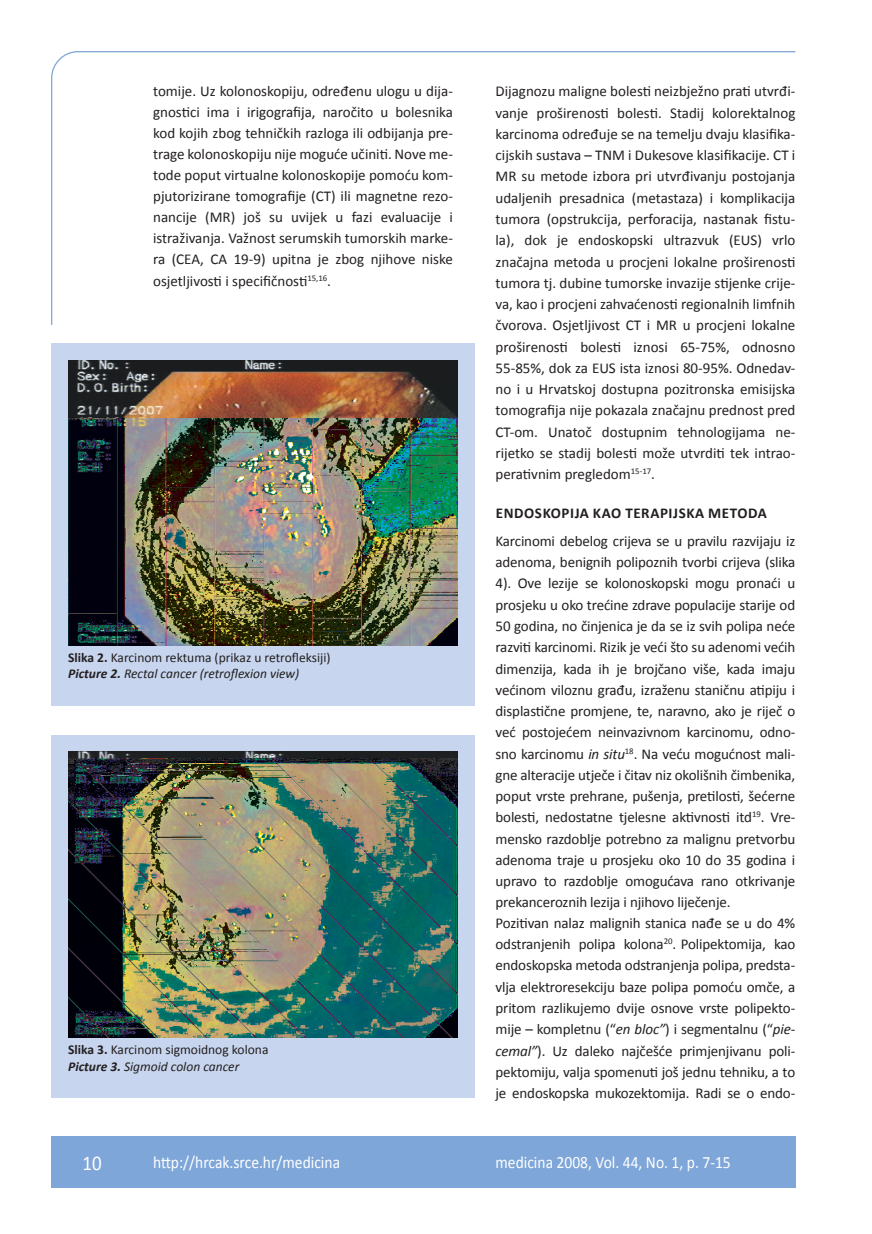
<style>
.page{position:relative;width:872px;height:1234px;background:#fff}
.page>*{position:absolute;margin:0;border:0;box-sizing:border-box;transform-origin:0 0}
.t1{font:21px "Calibri";color:#fff;scale:.9 1}
.t2{font:17.25px "Calibri";color:#fff;scale:.9 1}
.t3{font:15px/21.1px "Calibri";letter-spacing:-.01em;color:#231f20;text-align:justify}
.t4{font:700 15px "Calibri";letter-spacing:.04em;color:#231f20}
.t5{font:13.5px/16.5px "Calibri";color:#231f20}
.s1{font-style:italic}
.s2{font-weight:700}
.s3{font-weight:700;font-style:italic}
</style>
<div class="page">
<div style="left:51px;top:343px;width:424px;height:363px;background:#c7d5ee"></div>
<img style="left:68px;top:360px;width:389px;height:285px">
<div style="left:51px;top:734px;width:424px;height:363px;background:#c7d5ee"></div>
<img style="left:69px;top:751px;width:389px;height:286px">
<svg style="left:51px;top:51px;width:745px;height:274px"></svg>
<div style="left:51px;top:1135px;width:744px;height:51px;background:#7ea6d8"></div>
<p class="t3" style="left:153px;top:80px;width:301px">tomije. Uz kolonoskopiju, određenu ulogu u dija&shy;gnostici ima i irigografija, naročito u bolesnika kod kojih zbog tehničkih razloga ili odbijanja pre&shy;trage kolonoskopiju nije moguće učiniti. Nove me&shy;tode poput virtualne kolonoskopije pomoću kom&shy;pjutorizirane tomografije (CT) ili magnetne rezo&shy;nancije (MR) još su uvijek u fazi evaluacije i istraživanja. Važnost serumskih tumorskih marke&shy;ra (CEA, CA 19-9) upitna je zbog njihove niske osjetlji-vosti i specifičnosti<sup>15,16</sup>.</p>
<p class="t3" style="left:495px;top:80px;width:301px">Dijagnozu maligne bolesti neizbježno prati utvrđi&shy;vanje proširenosti bolesti. Stadij kolorektalnog karcinoma određuje se na temelju dvaju klasifika&shy;cijskih sustava – TNM i Dukesove klasifikacije. CT i MR su metode izbora pri utvrđivanju postojanja udaljenih presadnica (metastaza) i komplikacija tumora (opstrukcija, perforacija, nastanak fistu&shy;la), dok je endoskopski ultrazvuk (EUS) vrlo značajna metoda u procjeni lokalne proširenosti tumora tj. dubine tumorske invazije stijenke crije&shy;va, kao i procjeni zahvaćenosti regionalnih limfnih čvorova. Osjetljivost CT i MR u pro-cje- ni lokalne proširenosti bolesti iznosi 65-75%, odnosno 55-85%, dok za EUS ista iznosi 80-95%. Odnedav&shy;no i u Hrvatskoj dostupna pozitronska emisijska tomografija nije pokazala značajnu prednost pred CT-om. Unatoč dostupnim tehnologijama ne&shy;rijetko se stadij bolesti može utvrditi tek intrao&shy;perativnim pregledom<sup>15-17</sup>.</p>
<p class="t4" style="left:496px;top:503px;width:273px">ENDOSKOPIJA KAO TERAPIJSKA METODA</p>
<p class="t3" style="left:495px;top:529px;width:301px;text-align:left">Karcinomi debelog crijeva se u pravilu razvijaju iz adenoma, benignih polipoznih tvorbi crijeva (slika 4). Ove lezije se kolonoskopski mogu pronaći u prosjeku u oko trećine zdrave populacije starije od 50 godina, no činjenica je da se iz svih polipa neće razviti karcinomi. Rizik je veći što su adenomi većih dimenzija, kada ih je brojčano više, kada imaju većinom viloznu građu, izraženu staničnu atipiju i displastične promjene, te, naravno, ako je riječ o već postojećem neinvazivnom karcinomu, odno&shy;sno karcinomu <span class="s1">in situ</span><sup>18</sup>. Na veću mogućnost mali&shy;gne alteracije utječe i čitav niz okolišnih čimbenika, poput vrste prehrane, pušenja, pretilosti, šećerne bolesti, nedostatne tjelesne aktivnosti itd<sup>19</sup>. Vre&shy;mensko razdoblje potrebno za malignu pretvorbu adenoma traje u prosjeku oko 10 do 35 godina i upravo to razdoblje omogućava rano otkrivanje prekanceroznih lezija i njihovo liječenje.<br>Pozitivan nalaz malignih stanica nađe se u do 4% odstranjenih polipa kolona<sup>20</sup>. Polipektomija, kao endoskopska metoda odstranjenja polipa, predsta&shy;vlja elektroresekciju baze polipa pomoću omče, a pritom razlikujemo dvije osnove vrste polipekto&shy;mije – kompletnu (“<span class="s1">en bloc”</span>) i segmentalnu (“<span class="s1">pie&shy;cemal”</span>). Uz daleko najčešće primjenjivanu poli&shy;pektomiju, valja spomenuti još jednu tehniku, a to je endoskopska mukozektomija. Radi se o endo-</p>
<p class="t5" style="left:68px;top:648px;width:264px"><span class="s2">Slika 2.</span> Karcinom rektuma (prikaz u retrofleksiji)<br><span class="s3">Picture 2.</span> <span class="s1">Rectal cancer (retroflexion view)</span></p>
<p class="t5" style="left:68px;top:1040px;width:202px"><span class="s2">Slika 3.</span> Karcinom sigmoidnog kolona<br><span class="s3">Picture 3.</span> <span class="s1">Sigmoid colon cancer</span></p>
<h1 class="t1" style="left:82px;top:1149px;width:23px">10</h1>
<p class="t2" style="left:153px;top:1150px;width:209px">http://hrcak.srce.hr/medicina</p>
<p class="t2" style="left:495px;top:1151px;width:263px">medicina 2008, Vol. 44, No. 1, p. 7-15</p>
</div>
